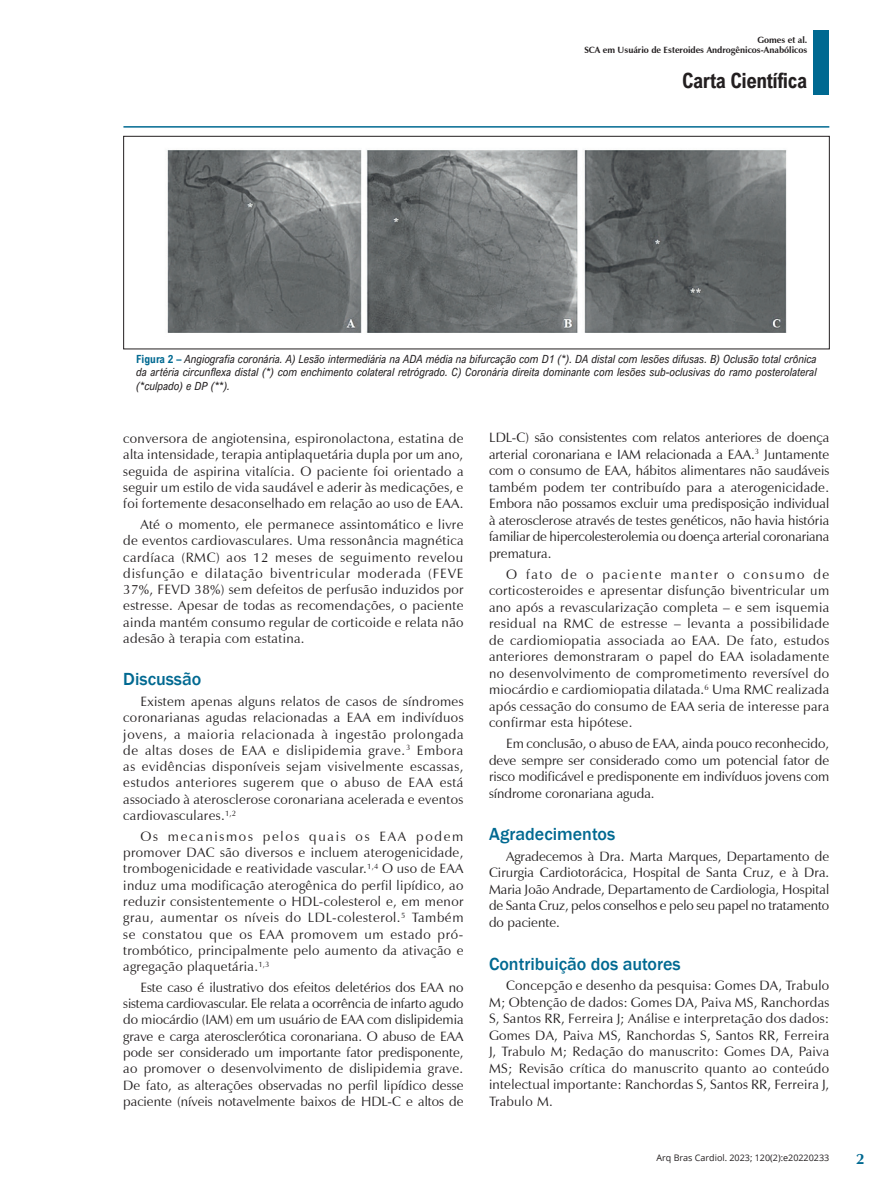
<style>
.page{position:relative;width:893px;height:1191px;background:#fff}
.page>*{position:absolute;margin:0;border:0;box-sizing:border-box;transform-origin:0 0}
.t1{font:700 21px "Arial Nova Cond";letter-spacing:-.02em;color:#231f20}
._02_-_TITULO_-_MATER{font:500 18px "Franklin Gothic";color:#006991}
.t2{font:700 15px "Zapf Humanist 601 BT";color:#006991}
._01-TEXTO_BASICO{font:13.5px/16.4px "Zapf Humanist 601 BT";letter-spacing:.02em;color:#231f20;text-align:justify}
._06_-_LEGENDA_FIGURA{font:italic 11.25px/13.5px "Arial Nova Cond";color:#231f20;text-align:justify}
.t3{font:700 9px/10.8px "Zapf Humanist 601 BT";color:#231f20;text-align:right}
.t4{font:9px "Open Sans";color:#231f20}
.s1{font-weight:700;font-style:normal;color:#006991}
</style>
<div class="page">
<hr style="left:123px;top:126px;width:706px;height:2px;background:#006991">
<div style="left:813px;top:30px;width:16px;height:64px;background:#006991"></div>
<img style="left:167px;top:150px;width:620px;height:183px">
<div style="left:123px;top:136px;width:706px;height:213px;border:1px solid #231f20"></div>
<p class="t3" style="left:584px;top:34px;width:225px">Gomes et al.<br>SCA em Usuário de Esteroides Androgênicos-Anabólicos</p>
<h1 class="t1" style="left:682px;top:67px;width:127px">Carta Científica</h1>
<p class="_06_-_LEGENDA_FIGURA" style="left:136px;top:352px;width:682px"><span class="s1">Figura 2 –</span> Angiografia coronária. A) Lesão intermediária na ADA média na bifurcação com D1 (*). DA distal com lesões difusas. B) Oclusão total crônica da artéria circunflexa distal (*) com enchimento colateral retrógrado. C) Coronária direita dominante com lesões sub-oclusivas do ramo posterolateral (*culpado) e DP (**).</p>
<p class="_01-TEXTO_BASICO" style="left:123px;top:430px;width:342px">conversora de angiotensina, espironolactona, estatina de alta intensidade, terapia antiplaquetária dupla por um ano, seguida de aspirina vitalícia. O paciente foi orientado a seguir um estilo de vida saudável e aderir às medicações, e foi fortemente desaconselhado em relação ao uso de EAA.</p>
<p class="_01-TEXTO_BASICO" style="left:123px;top:516px;width:342px;text-indent:17px">Até o momento, ele permanece assintomático e livre de eventos cardiovasculares. Uma ressonância magnética cardíaca (RMC) aos 12 meses de seguimento revelou disfunção e dilatação biventricular moderada (FEVE 37%, FEVD 38%) sem defeitos de perfusão induzidos por estresse. Apesar de todas as recomendações, o paciente ainda mantém consumo regular de corticoide e relata não adesão à terapia com estatina.</p>
<p class="_02_-_TITULO_-_MATER" style="left:123px;top:668px;width:80px">Discussão</p>
<p class="_01-TEXTO_BASICO" style="left:123px;top:693px;width:342px;text-indent:17px">Existem apenas alguns relatos de casos de síndromes coronarianas agudas relacionadas a EAA em indivíduos jovens, a maioria relacionada à ingestão prolongada de altas doses de EAA e dislipidemia grave.<sup>3</sup> Embora as evidências disponíveis sejam visivelmente escassas, estudos anteriores sugerem que o abuso de EAA está associado à aterosclerose coronariana acelerada e eventos cardiovasculares.<sup>1,2</sup></p>
<p class="_01-TEXTO_BASICO" style="left:123px;top:828px;width:342px;text-indent:17px">Os mecanismos pelos quais os EAA podem promover DAC são diversos e incluem aterogenicidade, trombogenicidade e reatividade vascular.<sup>1,4</sup> O uso de EAA induz uma modificação aterogênica do perfil lipídico, ao reduzir consistentemente o HDL-colesterol e, em menor grau, aumentar os níveis do LDL-colesterol.<sup>5</sup> Também se constatou que os EAA promovem um estado pró&shy;trombótico, principalmente pelo aumento da ativação e agregação plaquetária.<sup>1,3</sup></p>
<p class="_01-TEXTO_BASICO" style="left:123px;top:979px;width:342px;text-indent:17px">Este caso é ilustrativo dos efeitos deletérios dos EAA no sistema cardiovascular. Ele relata a ocorrência de infarto agudo do miocárdio (IAM) em um usuário de EAA com dislipidemia grave e carga aterosclerótica coronariana. O abuso de EAA pode ser considerado um importante fator predisponente, ao promover o desenvolvimento de dislipidemia grave.<br>De fato, as alterações observadas no perfil lipídico desse paciente (níveis notavelmente baixos de HDL-C e altos de</p>
<p class="_01-TEXTO_BASICO" style="left:489px;top:429px;width:342px">LDL-C) são consistentes com relatos anteriores de doença arterial coronariana e IAM relacionada a EAA.<sup>3</sup> Juntamente com o consumo de EAA, hábitos alimentares não saudáveis também podem ter contribuído para a aterogenicidade.<br>Embora não possamos excluir uma predisposição individual à aterosclerose através de testes genéticos, não havia história familiar de hipercolesterolemia ou doença arterial coronariana prematura.</p>
<p class="_01-TEXTO_BASICO" style="left:489px;top:566px;width:342px;text-indent:17px">O fato de o paciente manter o consumo de corticosteroides e apresentar disfunção biventricular um ano após a revascularização completa – e sem isquemia residual na RMC de estresse – levanta a possibilidade de cardiomiopatia associada ao EAA. De fato, estudos anteriores demonstraram o papel do EAA isoladamente no desenvolvimento de comprometimento reversível do miocárdio e cardiomiopatia dilatada.<sup>6</sup> Uma RMC realizada após cessação do consumo de EAA seria de interesse para confirmar esta hipótese.</p>
<p class="_01-TEXTO_BASICO" style="left:489px;top:735px;width:342px;text-indent:17px">Em conclusão, o abuso de EAA, ainda pouco reconhecido, deve sempre ser considerado como um potencial fator de risco modificável e predisponente em indivíduos jovens com síndrome coronariana aguda.</p>
<p class="_02_-_TITULO_-_MATER" style="left:489px;top:823px;width:128px">Agradecimentos</p>
<p class="_01-TEXTO_BASICO" style="left:489px;top:848px;width:342px;text-indent:17px">Agradecemos à Dra. Marta Marques, Departamento de Cirurgia Cardiotorácica, Hospital de Santa Cruz, e à Dra.<br>Maria João Andrade, Departamento de Cardiologia, Hospital de Santa Cruz, pelos conselhos e pelo seu papel no tratamento do paciente.</p>
<p class="_02_-_TITULO_-_MATER" style="left:489px;top:952px;width:193px">Contribuição dos autores</p>
<p class="_01-TEXTO_BASICO" style="left:489px;top:977px;width:342px;text-indent:17px">Concepção e desenho da pesquisa: Gomes DA, Trabulo M; Obtenção de dados: Gomes DA, Paiva MS, Ranchordas S, Santos RR, Ferreira J; Análise e interpretação dos dados:<br>Gomes DA, Paiva MS, Ranchordas S, Santos RR, Ferreira J, Trabulo M; Redação do manuscrito: Gomes DA, Paiva MS; Revisão crítica do manuscrito quanto ao conteúdo intelectual importante: Ranchordas S, Santos RR, Ferreira J, Trabulo M.</p>
<p class="t4" style="left:656px;top:1152px;width:174px">Arq Bras Cardiol. 2023; 120(2):e20220233</p>
<p class="t2" style="left:856px;top:1149px;width:10px">2</p>
</div>
